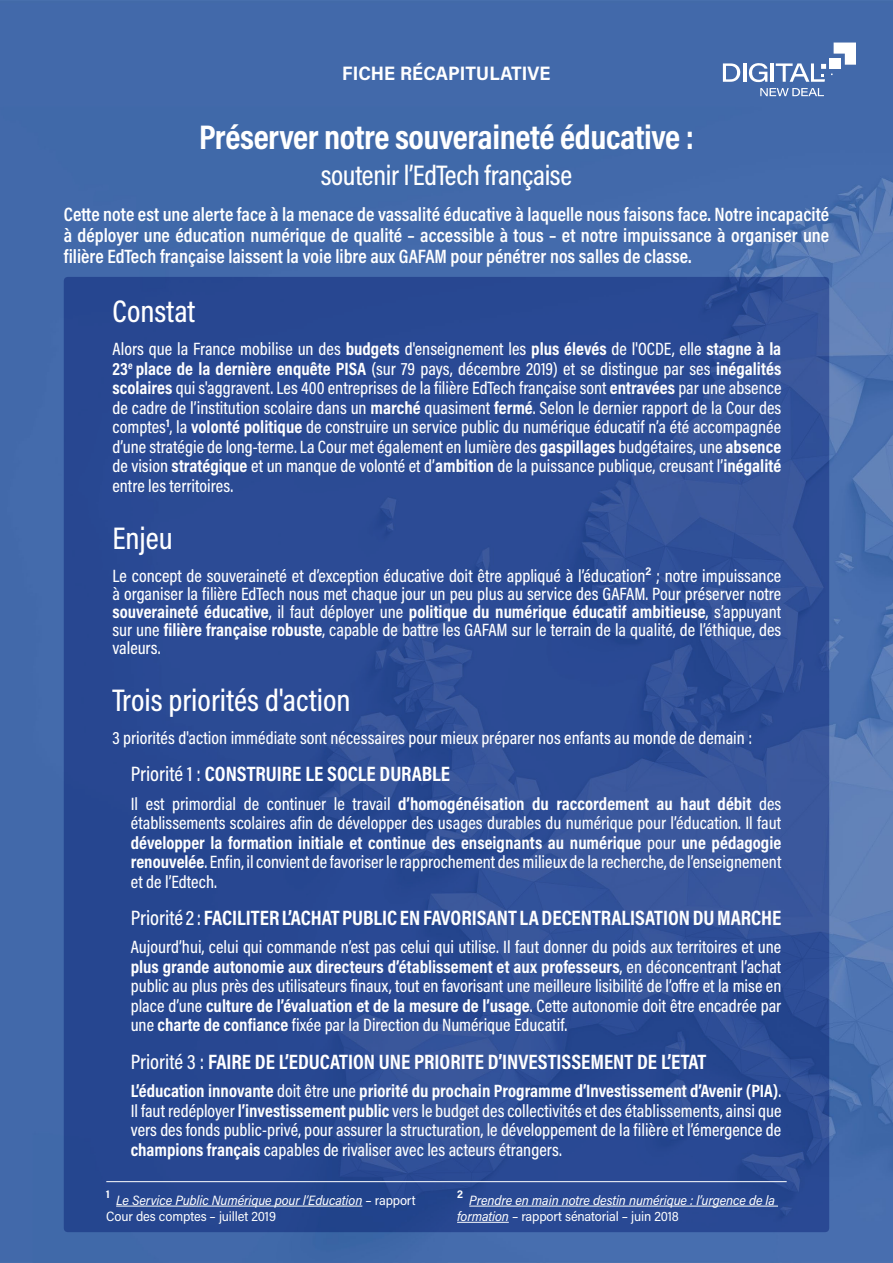
<style>
.page{position:relative;width:893px;height:1263px;background:#fff}
.page>*{position:absolute;margin:0;border:0;box-sizing:border-box;transform-origin:0 0}
.t1{font:700 34.5px "Acumin Pro Cond";letter-spacing:-.015em;color:#fff}
.t2{font:500 31.5px "Acumin Pro Cond";color:#fff}
.t3{font:500 28.5px "Acumin Pro Cond";letter-spacing:-.015em;color:#fff}
.t4{font:700 21px "Acumin Pro Cond";color:#fff}
.t5{font:600 19.5px/21px "Acumin Pro Cond";color:#fff;text-align:justify}
.t6{font:700 19.5px "Acumin Pro Semi Cond";letter-spacing:.005em;color:#fff}
.t7{font:500 18px/19.5px "Acumin Pro Cond";color:#fff;text-align:justify}
.t8{font:italic 13.5px/16.2px "Acumin Pro Semi Cond";letter-spacing:-.01em;color:#fff}
.t9{font:700 11.4px "Acumin Pro Semi Cond";color:#fff}
.s1{font-weight:700}
.s2{font-weight:500}
.s3{font-style:normal}
</style>
<div class="page">
<img style="left:0;top:0;width:893px;height:1263px">
<svg style="left:723px;top:63px;width:17px;height:19px"></svg>
<svg style="left:749px;top:63px;width:18px;height:19px"></svg>
<hr style="left:771px;top:63px;width:3px;height:19px;background:#fff">
<hr style="left:743px;top:63px;width:3px;height:19px;background:#fff">
<svg style="left:760px;top:88px;width:64px;height:8px"></svg>
<svg style="left:776px;top:43px;width:80px;height:39px"></svg>
<div style="left:64px;top:277px;width:765px;height:955px;background:linear-gradient(to right,#274691,#325198)"></div>
<hr style="left:116px;top:1206px;width:246px;height:1px;background:#fff">
<hr style="left:469px;top:1206px;width:309px;height:1px;background:#fff">
<hr style="left:457px;top:1222px;width:52px;height:1px;background:#fff">
<hr style="left:106px;top:1181px;width:681px;height:1px;background:#fff">
<p class="t6" style="left:342px;top:59px;width:210px">FICHE RÉCAPITULATIVE</p>
<h1 class="t1" style="left:199px;top:114px;width:496px">Préserver notre souveraineté éducative :</h1>
<h3 class="t3" style="left:321px;top:156px;width:253px">soutenir l’EdTech française</h3>
<p class="t5" style="left:64px;top:203px;width:767px">Cette note est une alerte face à la menace de vassalité éducative à laquelle nous faisons face. Notre incapacité à déployer une éducation numérique de qualité – accessible à tous – et notre impuissance à organiser une filière EdTech française laissent la voie libre aux GAFAM pour pénétrer nos salles de classe.</p>
<h2 class="t2" style="left:112px;top:291px;width:84px">Constat</h2>
<p class="t7" style="left:112px;top:339px;width:670px">Alors que la France mobilise un des <span class="s1">budgets</span> d'enseignement les <span class="s1">plus élevés</span> de l'OCDE, elle <span class="s1">stagne à la 23</span><sup>e</sup> <span class="s1">place de la dernière enquête PISA</span> (sur 79 pays, décembre 2019) et se distingue par ses <span class="s1">inégalités scolaires</span> qui s'aggravent. Les 400 entreprises de la filière EdTech française sont <span class="s1">entravées</span> par une absence de cadre de l’institution scolaire dans un <span class="s1">marché</span> quasiment <span class="s1">fermé</span>. Selon le dernier rapport de la Cour des comptes<sup>1</sup>, la <span class="s1">volonté politique</span> de construire un service public du numérique éducatif n’a été accompagnée d’une stratégie de long-terme. La Cour met également en lumière des <span class="s1">gaspillages</span> budgétaires, une <span class="s1">absence </span>de vision <span class="s1">stratégique</span> et un manque de volonté et d’<span class="s1">ambition</span> de la puissance publique, creusant l’<span class="s1">inégalité </span>entre les territoires.</p>
<h2 class="t2" style="left:112px;top:518px;width:62px">Enjeu</h2>
<p class="t7" style="left:112px;top:566px;width:670px;line-height:18px">Le concept de souveraineté et d’exception éducative doit être appliqué à l’éducation<sup>2</sup> ; notre impuissance à organiser la filière EdTech nous met chaque jour un peu plus au service des GAFAM. Pour préserver notre <span class="s1">souveraineté éducative</span>, il faut déployer une <span class="s1">politique du numérique éducatif ambitieuse</span>, s’appuyant sur une <span class="s1">filière française robuste</span>, capable de battre les GAFAM sur le terrain de la qualité, de l’éthique, des valeurs.</p>
<h2 class="t2" style="left:112px;top:680px;width:240px">Trois priorités d'action</h2>
<p class="t7" style="left:112px;top:728px;width:641px">3 priorités d'action immédiate sont nécessaires pour mieux préparer nos enfants au monde de demain :</p>
<p class="t4" style="left:131px;top:760px;width:321px"><span class="s2">Priorité 1 :</span> CONSTRUIRE LE SOCLE DURABLE</p>
<p class="t7" style="left:131px;top:793px;width:652px">Il est primordial de continuer le travail <span class="s1">d’homogénéisation du raccordement au haut débit</span> des établissements scolaires afin de développer des usages durables du numérique pour l’éducation. Il faut <span class="s1">développer la formation initiale et continue des enseignants au numérique</span> pour <span class="s1">une pédagogie renouvelée</span>. Enfin, il convient de favoriser le rapprochement des milieux de la recherche, de l’enseignement et de l’Edtech.</p>
<p class="t4" style="left:131px;top:904px;width:652px"><span class="s2">Priorité 2 :</span> FACILITER L’ACHAT PUBLIC EN FAVORISANT LA DECENTRALISATION DU MARCHE</p>
<p class="t7" style="left:131px;top:937px;width:652px">Aujourd’hui, celui qui commande n’est pas celui qui utilise. Il faut donner du poids aux territoires et une <span class="s1">plus grande autonomie aux directeurs d’établissement et aux professeurs</span>, en déconcentrant l’achat public au plus près des utilisateurs finaux, tout en favorisant une meilleure lisibilité de l’offre et la mise en place d’une <span class="s1">culture de l’évaluation et de la mesure de l’usage</span>. Cette autonomie doit être encadrée par une <span class="s1">charte de confiance</span> fixée par la Direction du Numérique Educatif.</p>
<p class="t4" style="left:131px;top:1048px;width:577px"><span class="s2">Priorité 3 :</span> FAIRE DE L’EDUCATION UNE PRIORITE D’INVESTISSEMENT DE L’ETAT</p>
<p class="t7" style="left:131px;top:1081px;width:652px"><span class="s1">L’éducation innovante</span> doit être une <span class="s1">priorité du prochain Programme d’Investissement d’Avenir (PIA)</span>.<br>Il faut redéployer <span class="s1">l’investissement public</span> vers le budget des collectivités et des établissements, ainsi que vers des fonds public-privé, pour assurer la structuration, le développement de la filière et l’émergence de <span class="s1">champions français</span> capables de rivaliser avec les acteurs étrangers.</p>
<p class="t9" style="left:106px;top:1186px;width:5px">1</p>
<p class="t8" style="left:106px;top:1191px;width:311px;text-indent:10px">Le Service Public Numérique pour l’Education <span class="s3">– rapport<br>Cour des comptes – juillet 2019</span></p>
<p class="t9" style="left:457px;top:1186px;width:7px">2</p>
<p class="t8" style="left:457px;top:1191px;width:319px;text-indent:12px">Prendre en main notre destin numérique : l’urgence de la formation <span class="s3">– rapport sénatorial – juin 2018</span></p>
</div>
